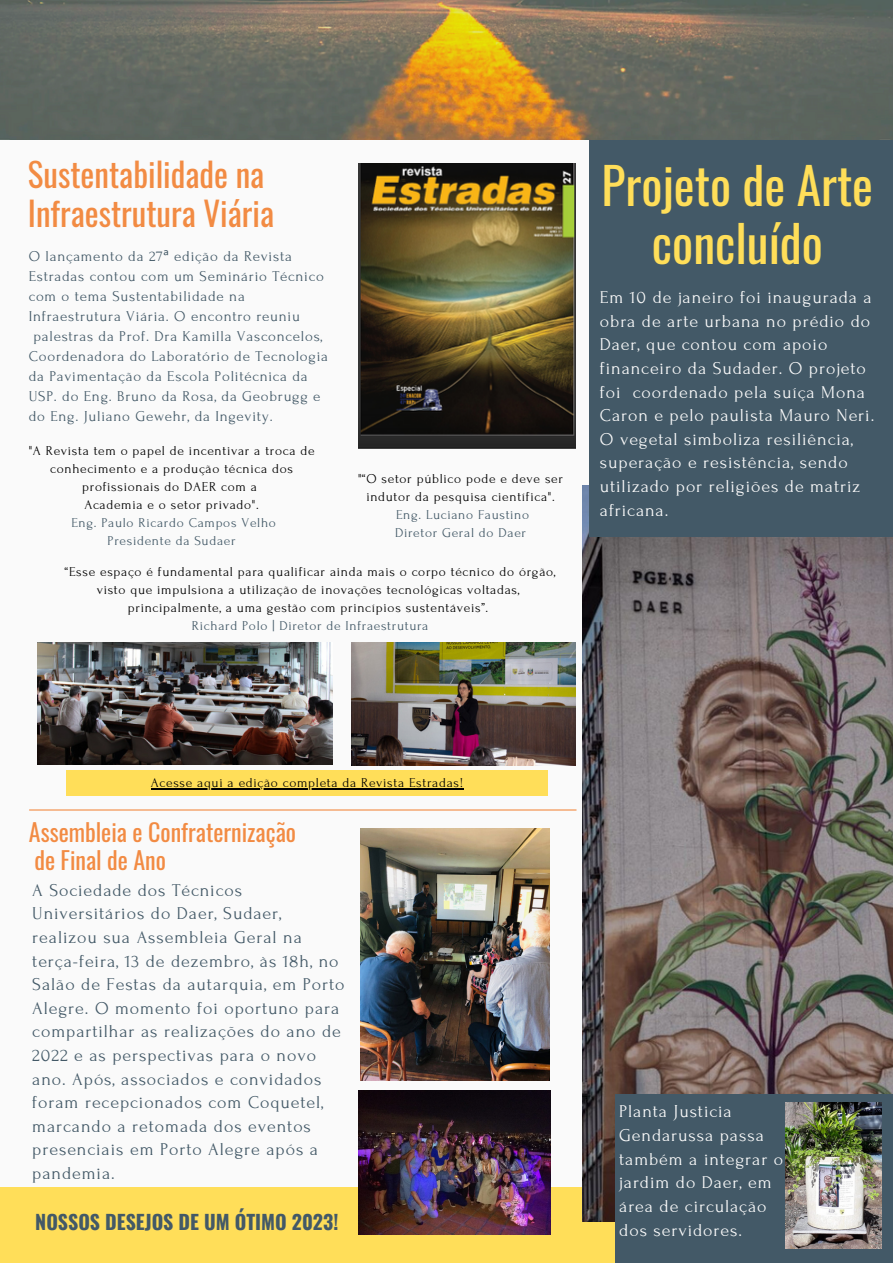
<style>
.page{position:relative;width:893px;height:1264px;background:#fff}
.page>*{position:absolute;margin:0;border:0;box-sizing:border-box;transform-origin:0 0}
.t1{font:49.65px/58.5px "Oswald";color:#ffde59;text-align:center}
.t2{font:33px/39.3px "Oswald";color:#f28b43}
.t3{font:24px/28px "Oswald";color:#f28b43}
.t4{font:700 19.8px "Oswald";color:#435967}
.t5{font:18px/23.5px "Forum";letter-spacing:.05em;color:#435967}
.t6{font:18px/23.5px "Forum";letter-spacing:.05em;color:#fafafa}
.t7{font:15px "Forum";letter-spacing:.05em;color:#435967}
.t8{font:13.5px/18px "Forum";letter-spacing:.05em;color:#000;text-align:center}
.t9{font:13.5px/18px "Forum";letter-spacing:.05em;color:#435967;text-align:center}
.s1{font-family:"Noto Sans"}
</style>
<div class="page">
<div style="left:0;top:0;width:892px;height:1262px;background:#fafafa"></div>
<div style="left:0;top:1187px;width:892px;height:75px;background:#ffde59"></div>
<img style="left:582px;top:485px;width:310px;height:736px">
<div style="left:589px;top:134px;width:303px;height:402px;background:#435967"></div>
<hr style="left:29px;top:809px;width:547px;height:1px;background:#f28b43">
<img style="left:0;top:0;width:892px;height:139px">
<div style="left:615px;top:1094px;width:277px;height:168px;background:#435967"></div>
<img style="left:785px;top:1102px;width:96px;height:146px">
<img style="left:358px;top:164px;width:217px;height:284px">
<img style="left:37px;top:642px;width:296px;height:122px">
<img style="left:351px;top:642px;width:224px;height:123px">
<div style="left:67px;top:770px;width:480px;height:25px;background:#ffde59"></div>
<img style="left:361px;top:828px;width:189px;height:252px">
<img style="left:358px;top:1090px;width:193px;height:144px">
<hr style="left:151px;top:788px;width:313px;height:1px;background:#000">
<h2 class="t2" style="left:28px;top:153px;width:248px">Sustentabilidade na<br>Infraestrutura Viária</h2>
<p class="t7" style="left:29px;top:248px;width:265px">O lançamento da 27<span class="s1">ª</span> edição da Revista</p>
<p class="t7" style="left:29px;top:268px;width:296px">Estradas contou com um Seminário Técnico</p>
<p class="t7" style="left:29px;top:288px;width:217px">com o tema Sustentabilidade na</p>
<p class="t7" style="left:29px;top:308px;width:273px">Infraestrutura Viária. O encontro reuniu</p>
<p class="t7" style="left:33px;top:328px;width:290px">palestras da Prof. Dra Kamilla Vasconcelos,</p>
<p class="t7" style="left:29px;top:348px;width:301px">Coordenadora do Laboratório de Tecnologia</p>
<p class="t7" style="left:29px;top:368px;width:280px">da Pavimentação da Escola Politécnica da</p>
<p class="t7" style="left:29px;top:388px;width:293px">USP. do Eng. Bruno da Rosa, da Geobrugg e</p>
<p class="t7" style="left:29px;top:407px;width:245px">do Eng. Juliano Gewehr, da Ingevity.</p>
<p class="t8" style="left:29px;top:442px;width:287px">"A Revista tem o papel de incentivar a troca de conhecimento e a produção técnica dos profissionais do DAER com a<br>Academia e o setor privado".</p>
<p class="t9" style="left:71px;top:514px;width:206px">Eng. Paulo Ricardo Campos Velho<br>Presidente da Sudaer</p>
<p class="t8" style="left:358px;top:469px;width:206px">"“O setor público pode e deve ser indutor da pesquisa científica".</p>
<p class="t9" style="left:395px;top:505px;width:136px;text-align:left">Eng. Luciano Faustino<br>Diretor Geral do Daer</p>
<p class="t8" style="left:65px;top:562px;width:492px">“Esse espaço é fundamental para qualificar ainda mais o corpo técnico do órgão, visto que impulsiona a utilização de inovações tecnológicas voltadas, principalmente, a uma gestão com princípios sustentáveis”.</p>
<p class="t9" style="left:192px;top:616px;width:238px">Richard Polo | Diretor de Infraestrutura</p>
<h1 class="t1" style="left:601px;top:154px;width:273px">Projeto de Arte concluído</h1>
<p class="t6" style="left:600px;top:286px;width:276px">Em 10 de janeiro foi inaugurada a obra de arte urbana no prédio do<br>Daer, que contou com apoio financeiro da Sudader. O projeto foi coordenado pela suíça Mona<br>Caron e pelo paulista Mauro Neri.<br>O vegetal simboliza resiliência, superação e resistência, sendo utilizado por religiões de matriz africana.</p>
<p class="t8" style="left:151px;top:774px;width:314px">Acesse aqui a edição completa da Revista Estradas!</p>
<h3 class="t3" style="left:29px;top:817px;width:269px">Assembleia e Confraternização de Final de Ano</h3>
<p class="t5" style="left:32px;top:878px;width:314px">A Sociedade dos Técnicos<br>Universitários do Daer, Sudaer, realizou sua Assembleia Geral na terça-feira, 13 de dezembro, às 18h, no<br>Salão de Festas da autarquia, em Porto<br>Alegre. O momento foi oportuno para compartilhar as realizações do ano de<br>2022 e as perspectivas para o novo ano. Após, associados e convidados foram recepcionados com Coquetel, marcando a retomada dos eventos presenciais em Porto Alegre após a pandemia.</p>
<h3 class="t4" style="left:35px;top:1205px;width:305px">NOSSOS DESEJOS DE UM ÓTIMO 2023!</h3>
<h3 class="t6" style="left:619px;top:1100px;width:165px">Planta Justicia<br>Gendarussa passa também a integrar o jardim do Daer, em área de circulação dos servidores.</h3>
</div>
